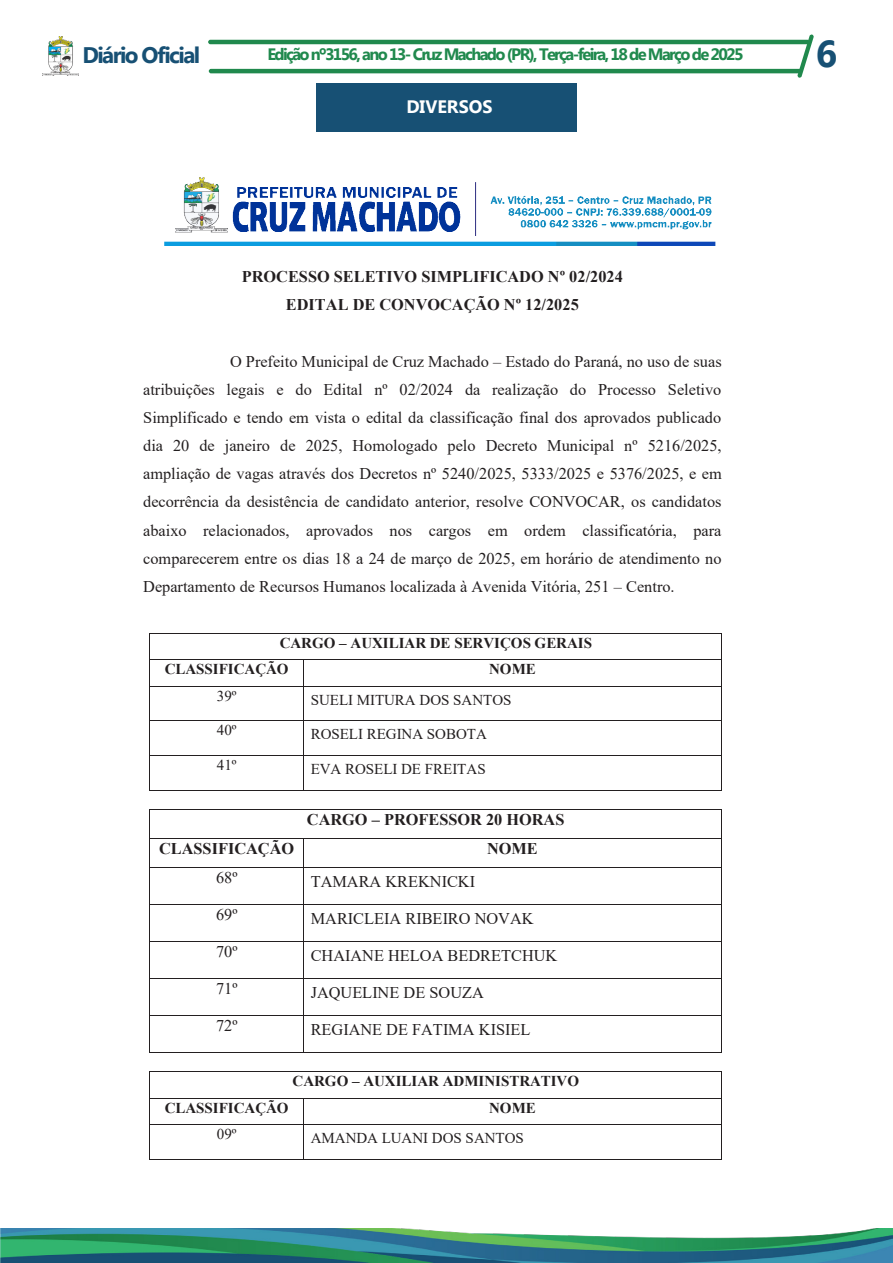
<style>
.page{position:relative;width:893px;height:1263px;background:#fff}
.page>*{position:absolute;margin:0;border:0;box-sizing:border-box;transform-origin:0 0}
.t1{font:700 37.5px "Myanmar Text";color:#175074}
.t2{font:700 22.5px "Myanmar Text";letter-spacing:-.07em;color:#175074}
.t3{font:700 18px "Myanmar Text";color:#fff}
.t4{font:700 16.5px "Myanmar Text";letter-spacing:-.1em;color:#20894d}
.t5{font:16.35px/28.2px "Times New Roman";color:#231f20;text-align:justify}
.t6{font:700 16.35px/28px "Times New Roman";color:#231f20;text-align:center}
.t7{font:700 15px/26.4px "Times New Roman";letter-spacing:-.005em;color:#231f20}
.t8{font:15px "Times New Roman";letter-spacing:-.005em;color:#231f20}
</style>
<div class="page">
<hr style="left:208px;top:40px;width:602px;height:4px;background:#20894d;border-radius:2px">
<hr style="left:209px;top:69px;width:593px;height:4px;background:#20894d;border-radius:2px">
<img style="left:43px;top:37px;width:36px;height:38px">
<svg style="left:797px;top:34px;width:17px;height:44px"></svg>
<img style="left:0;top:1229px;width:893px;height:34px">
<div style="left:316px;top:83px;width:261px;height:49px;background:#175074"></div>
<img style="left:164px;top:177px;width:552px;height:69px">
<hr style="left:150px;top:633px;width:571px;height:1px;background:#231f20">
<hr style="left:150px;top:659px;width:153px;height:1px;background:#231f20">
<hr style="left:304px;top:659px;width:417px;height:1px;background:#231f20">
<hr style="left:150px;top:686px;width:153px;height:1px;background:#231f20">
<svg style="left:303px;top:659px;width:1px;height:27px"></svg>
<hr style="left:304px;top:686px;width:417px;height:1px;background:#231f20">
<svg style="left:721px;top:633px;width:1px;height:53px"></svg>
<hr style="left:150px;top:686px;width:1px;height:35px;background:#231f20">
<hr style="left:303px;top:686px;width:1px;height:35px;background:#231f20">
<hr style="left:721px;top:686px;width:1px;height:35px;background:#231f20">
<hr style="left:150px;top:721px;width:153px;height:1px;background:#231f20">
<hr style="left:304px;top:721px;width:417px;height:1px;background:#231f20">
<hr style="left:150px;top:721px;width:1px;height:34px;background:#231f20">
<hr style="left:303px;top:721px;width:1px;height:34px;background:#231f20">
<hr style="left:721px;top:721px;width:1px;height:34px;background:#231f20">
<hr style="left:150px;top:755px;width:153px;height:1px;background:#231f20">
<hr style="left:304px;top:755px;width:417px;height:1px;background:#231f20">
<hr style="left:150px;top:756px;width:1px;height:34px;background:#231f20">
<hr style="left:150px;top:790px;width:153px;height:1px;background:#231f20">
<hr style="left:303px;top:756px;width:1px;height:34px;background:#231f20">
<hr style="left:304px;top:790px;width:417px;height:1px;background:#231f20">
<hr style="left:721px;top:756px;width:1px;height:34px;background:#231f20">
<hr style="left:150px;top:809px;width:571px;height:1px;background:#231f20">
<hr style="left:150px;top:838px;width:153px;height:1px;background:#231f20">
<hr style="left:304px;top:838px;width:417px;height:1px;background:#231f20">
<hr style="left:150px;top:867px;width:153px;height:1px;background:#231f20">
<svg style="left:303px;top:838px;width:1px;height:30px"></svg>
<hr style="left:304px;top:867px;width:417px;height:1px;background:#231f20">
<svg style="left:721px;top:809px;width:1px;height:59px"></svg>
<hr style="left:150px;top:868px;width:1px;height:36px;background:#231f20">
<hr style="left:303px;top:868px;width:1px;height:36px;background:#231f20">
<hr style="left:721px;top:868px;width:1px;height:36px;background:#231f20">
<hr style="left:150px;top:904px;width:153px;height:1px;background:#231f20">
<hr style="left:304px;top:904px;width:417px;height:1px;background:#231f20">
<hr style="left:150px;top:905px;width:1px;height:36px;background:#231f20">
<hr style="left:303px;top:905px;width:1px;height:36px;background:#231f20">
<hr style="left:721px;top:905px;width:1px;height:36px;background:#231f20">
<hr style="left:150px;top:941px;width:153px;height:1px;background:#231f20">
<hr style="left:304px;top:941px;width:417px;height:1px;background:#231f20">
<hr style="left:150px;top:942px;width:1px;height:36px;background:#231f20">
<hr style="left:303px;top:942px;width:1px;height:36px;background:#231f20">
<hr style="left:721px;top:942px;width:1px;height:36px;background:#231f20">
<hr style="left:150px;top:978px;width:153px;height:1px;background:#231f20">
<hr style="left:304px;top:978px;width:417px;height:1px;background:#231f20">
<hr style="left:150px;top:979px;width:1px;height:36px;background:#231f20">
<hr style="left:303px;top:979px;width:1px;height:36px;background:#231f20">
<hr style="left:721px;top:979px;width:1px;height:36px;background:#231f20">
<hr style="left:150px;top:1015px;width:153px;height:1px;background:#231f20">
<hr style="left:304px;top:1015px;width:417px;height:1px;background:#231f20">
<hr style="left:150px;top:1016px;width:1px;height:36px;background:#231f20">
<hr style="left:150px;top:1052px;width:153px;height:1px;background:#231f20">
<hr style="left:303px;top:1016px;width:1px;height:36px;background:#231f20">
<hr style="left:304px;top:1052px;width:417px;height:1px;background:#231f20">
<hr style="left:721px;top:1016px;width:1px;height:36px;background:#231f20">
<hr style="left:150px;top:1071px;width:571px;height:1px;background:#231f20">
<hr style="left:150px;top:1098px;width:153px;height:1px;background:#231f20">
<hr style="left:304px;top:1098px;width:417px;height:1px;background:#231f20">
<hr style="left:150px;top:1124px;width:153px;height:1px;background:#231f20">
<svg style="left:303px;top:1098px;width:1px;height:27px"></svg>
<hr style="left:304px;top:1124px;width:417px;height:1px;background:#231f20">
<svg style="left:721px;top:1071px;width:1px;height:54px"></svg>
<hr style="left:150px;top:1125px;width:1px;height:34px;background:#231f20">
<hr style="left:150px;top:1159px;width:153px;height:1px;background:#231f20">
<hr style="left:303px;top:1125px;width:1px;height:34px;background:#231f20">
<hr style="left:304px;top:1159px;width:417px;height:1px;background:#231f20">
<hr style="left:721px;top:1125px;width:1px;height:34px;background:#231f20">
<p class="t2" style="left:82px;top:42px;width:119px">Diário Oficial</p>
<p class="t4" style="left:267px;top:45px;width:478px">Edição nº3156, ano 13- Cruz Machado (PR), Terça-feira, 18 de Março de 2025</p>
<p class="t1" style="left:816px;top:32px;width:23px">6</p>
<p class="t3" style="left:406px;top:96px;width:88px">DIVERSOS</p>
<p class="t6" style="left:242px;top:262px;width:383px">PROCESSO SELETIVO SIMPLIFICADO Nº 02/2024<br>EDITAL DE CONVOCAÇÃO Nº 12/2025</p>
<p class="t5" style="left:143px;top:346px;width:580px;text-indent:87px">O Prefeito Municipal de Cruz Machado – Estado do Paraná, no uso de suas atribuições legais e do Edital nº 02/2024 da realização do Processo Seletivo Simplificado e tendo em vista o edital da classificação final dos aprovados publicado dia 20 de janeiro de 2025, Homologado pelo Decreto Municipal nº 5216/2025, ampliação de vagas através dos Decretos nº 5240/2025, 5333/2025 e 5376/2025, e em decorrência da desistência de candidato anterior, resolve CONVOCAR, os candidatos abaixo relacionados, aprovados nos cargos em ordem classificatória, para comparecerem entre os dias 18 a 24 de março de 2025, em horário de atendimento no Departamento de Recursos Humanos localizada à Avenida Vitória, 251 – Centro.</p>
<p class="t7" style="left:165px;top:629px;width:429px;text-indent:115px">CARGO – AUXILIAR DE SERVIÇOS GERAIS<br>CLASSIFICAÇÃO</p>
<p class="t7" style="left:489px;top:655px;width:48px">NOME</p>
<p class="t8" style="left:217px;top:685px;width:21px">39º</p>
<p class="t8" style="left:311px;top:689px;width:202px">SUELI MITURA DOS SANTOS</p>
<p class="t8" style="left:217px;top:720px;width:21px">40º</p>
<p class="t8" style="left:311px;top:724px;width:178px">ROSELI REGINA SOBOTA</p>
<p class="t8" style="left:217px;top:754px;width:21px">41º</p>
<p class="t8" style="left:311px;top:758px;width:176px">EVA ROSELI DE FREITAS</p>
<p class="t6" style="left:307px;top:805px;width:259px">CARGO – PROFESSOR 20 HORAS</p>
<p class="t6" style="left:159px;top:834px;width:137px">CLASSIFICAÇÃO</p>
<p class="t6" style="left:487px;top:834px;width:52px">NOME</p>
<p class="t5" style="left:216px;top:863px;width:23px">68º</p>
<p class="t5" style="left:311px;top:867px;width:166px">TAMARA KREKNICKI</p>
<p class="t5" style="left:216px;top:900px;width:23px">69º</p>
<p class="t5" style="left:311px;top:904px;width:224px">MARICLEIA RIBEIRO NOVAK</p>
<p class="t5" style="left:216px;top:937px;width:23px">70º</p>
<p class="t5" style="left:311px;top:941px;width:248px">CHAIANE HELOA BEDRETCHUK</p>
<p class="t5" style="left:216px;top:974px;width:23px">71º</p>
<p class="t5" style="left:311px;top:978px;width:175px">JAQUELINE DE SOUZA</p>
<p class="t5" style="left:216px;top:1011px;width:23px">72º</p>
<p class="t5" style="left:311px;top:1015px;width:221px">REGIANE DE FATIMA KISIEL</p>
<p class="t7" style="left:293px;top:1067px;width:288px">CARGO – AUXILIAR ADMINISTRATIVO</p>
<p class="t7" style="left:165px;top:1094px;width:125px">CLASSIFICAÇÃO</p>
<p class="t7" style="left:489px;top:1094px;width:48px">NOME</p>
<p class="t8" style="left:217px;top:1123px;width:21px">09º</p>
<p class="t8" style="left:311px;top:1128px;width:215px">AMANDA LUANI DOS SANTOS</p>
</div>
